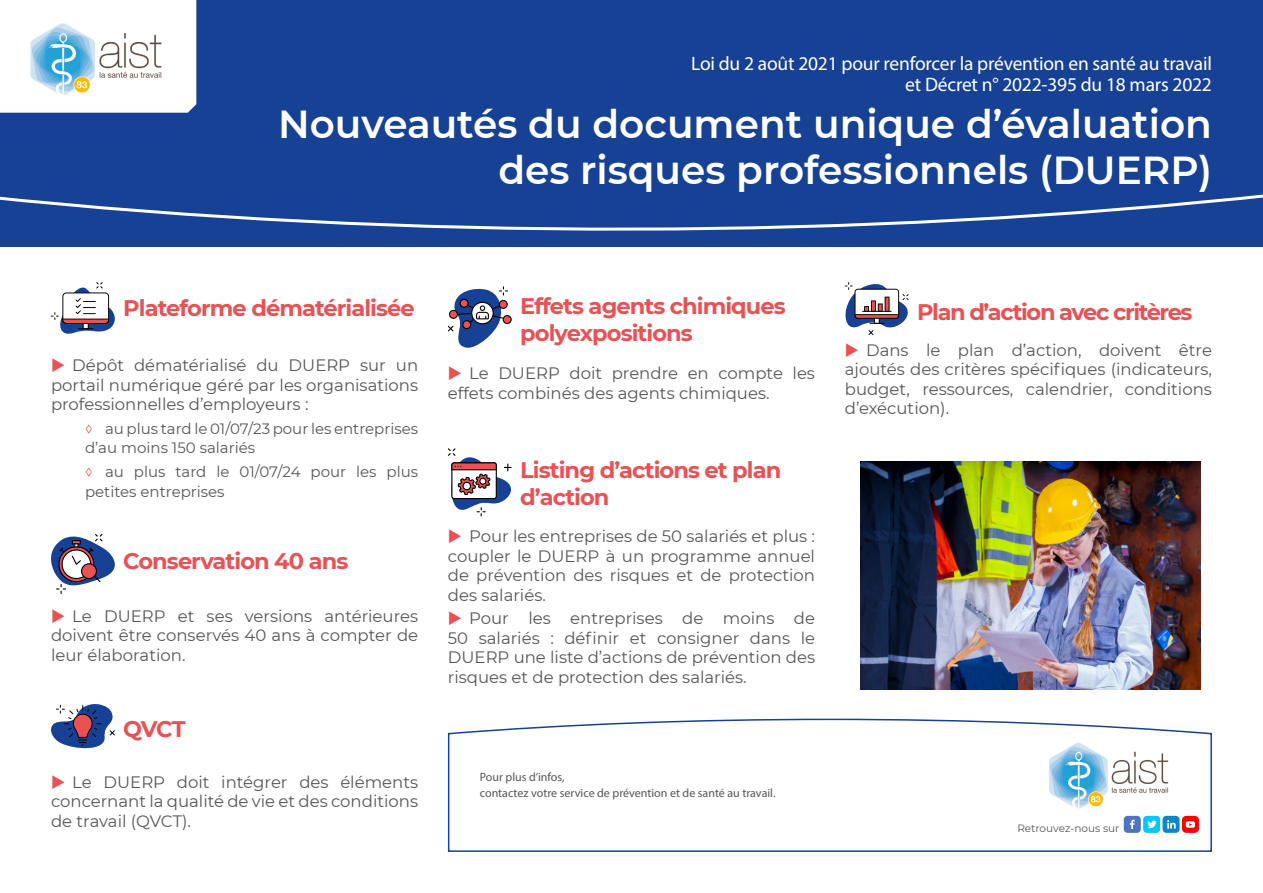
<style>
.page{position:relative;width:1263px;height:893px;background:#fff}
.page>*{position:absolute;margin:0;border:0;box-sizing:border-box;transform-origin:0 0}
.t1{font:600 39px/46.5px "Montserrat";color:#fff;text-align:right}
.t2{font:700 22.5px/27px "Montserrat";letter-spacing:-.04em;color:#ea5153}
.t3{font:700 22.5px "Montserrat";letter-spacing:-.06em;color:#ea5153}
.t4{font:19.5px/21px "Myriad Pro";letter-spacing:-.01em;color:#fff;text-align:right}
.t5{font:16.5px/19.5px "Montserrat";color:#575756;text-align:justify}
.t6{font:15px/19.5px "Montserrat";color:#575756}
.t7{font:12px/16.5px "Myriad Pro";color:#575756}
.t8{font:10.5px "Montserrat";color:#575756}
.s1{color:#ea5153}
</style>
<div class="page">
<svg style="left:447px;top:718px;width:765px;height:134px"></svg>
<svg style="left:51px;top:704px;width:64px;height:45px"></svg>
<svg style="left:51px;top:282px;width:64px;height:52px"></svg>
<svg style="left:448px;top:286px;width:64px;height:62px"></svg>
<svg style="left:448px;top:448px;width:64px;height:69px"></svg>
<div style="left:0;top:0;width:1263px;height:247px;background:#164194"></div>
<svg style="left:0;top:194px;width:1263px;height:37px"></svg>
<svg style="left:844px;top:282px;width:65px;height:53px"></svg>
<svg style="left:51px;top:534px;width:64px;height:60px"></svg>
<img style="left:860px;top:462px;width:340px;height:228px">
<div style="left:1182px;top:816px;width:17px;height:17px;background:#f00;border-radius:4px"></div>
<svg style="left:1186px;top:821px;width:9px;height:7px"></svg>
<div style="left:0;top:0;width:196px;height:113px;background:#fff"></div>
<img style="left:25px;top:18px;width:142px;height:84px">
<img style="left:1043px;top:737px;width:130px;height:77px">
<p class="t4" style="left:691px;top:53px;width:522px">Loi du 2 août 2021 pour renforcer la prévention en santé au travail et Décret n° 2022-395 du 18 mars 2022</p>
<h1 class="t1" style="left:278px;top:99px;width:935px">Nouveautés du document unique d’évaluation des risques professionnels (DUERP)</h1>
<h2 class="t2" style="left:123px;top:294px;width:293px">Plateforme dématérialisée</h2>
<p class="t5" style="left:51px;top:355px;width:369px;text-indent:21px">Dépôt dématérialisé du DUERP sur un portail numérique géré par les organisations professionnelles d’employeurs :</p>
<p class="t6" style="left:85px;top:418px;width:335px"><span class="s1">◊</span> au plus tard le 01/07/23 pour les entreprises d’au moins 150 salariés</p>
<p class="t6" style="left:85px;top:461px;width:335px"><span class="s1">◊</span> au plus tard le 01/07/24 pour les plus petites entreprises</p>
<h2 class="t2" style="left:123px;top:546px;width:227px">Conservation 40 ans</h2>
<p class="t5" style="left:51px;top:605px;width:369px;text-indent:21px">Le DUERP et ses versions antérieures doivent être conservés 40 ans à compter de leur élaboration.</p>
<h2 class="t2" style="left:123px;top:714px;width:64px">QVCT</h2>
<p class="t5" style="left:51px;top:772px;width:369px;text-indent:21px">Le DUERP doit intégrer des éléments concernant la qualité de vie et des conditions de travail (QVCT).</p>
<h2 class="t2" style="left:520px;top:291px;width:267px">Effets agents chimiques polyexpositions</h2>
<p class="t5" style="left:448px;top:363px;width:369px;text-indent:21px">Le DUERP doit prendre en compte les effets combinés des agents chimiques.</p>
<h2 class="t2" style="left:520px;top:455px;width:263px">Listing d’actions et plan d’action</h2>
<p class="t5" style="left:448px;top:526px;width:369px;text-indent:21px">Pour les entreprises de 50 salariés et plus : coupler le DUERP à un programme annuel de prévention des risques et de protection des salariés.</p>
<p class="t5" style="left:448px;top:608px;width:369px;text-indent:21px">Pour les entreprises de moins de 50 salariés : définir et consigner dans le DUERP une liste d’actions de prévention des risques et de protection des salariés.</p>
<p class="t7" style="left:480px;top:768px;width:297px">Pour plus d’infos,<br>contactez votre service de prévention et de santé au travail.</p>
<h2 class="t3" style="left:917px;top:295px;width:277px">Plan d’action avec critères</h2>
<p class="t5" style="left:845px;top:339px;width:369px;text-indent:21px">Dans le plan d’action, doivent être ajoutés des critères spécifiques (indicateurs, budget, ressources, calendrier, conditions d’exécution).</p>
<p class="t8" style="left:1017px;top:821px;width:104px">Retrouvez-nous sur</p>
</div>
